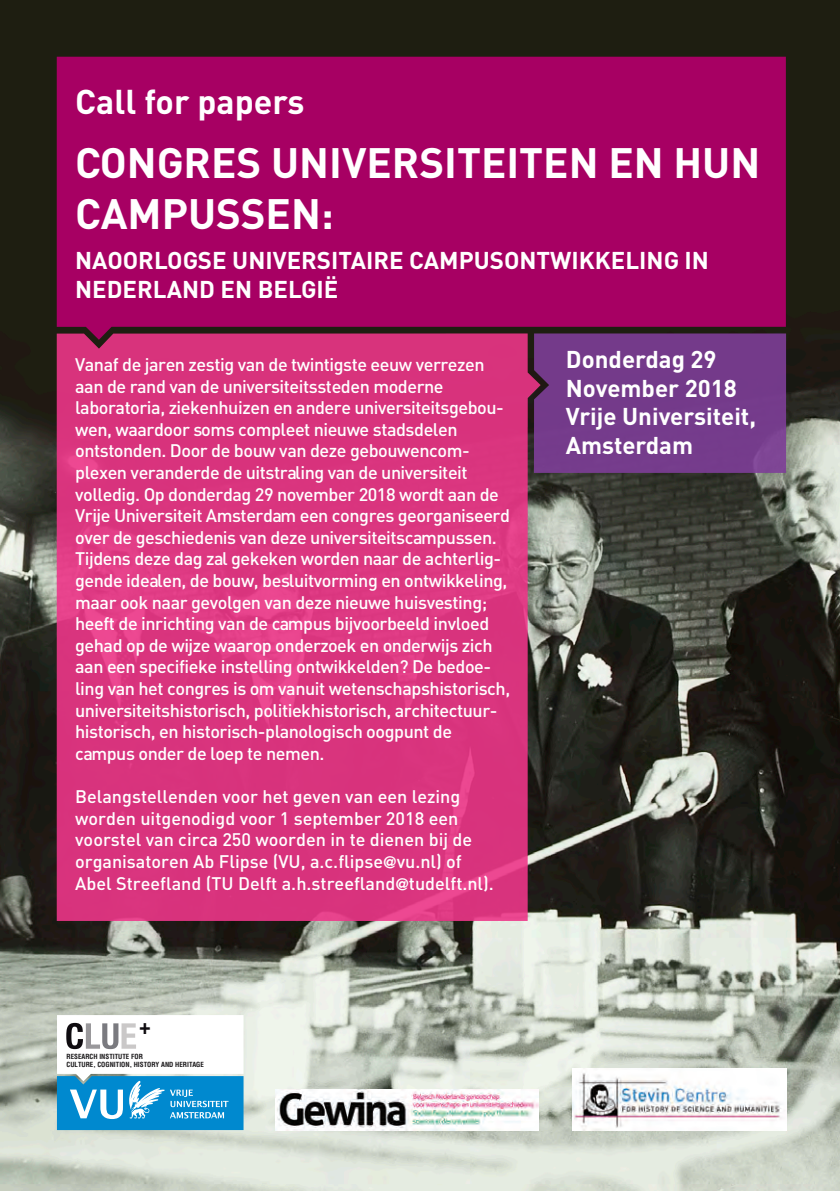
<style>
.page{position:relative;width:840px;height:1191px;background:#fff}
.page>*{position:absolute;margin:0;border:0;box-sizing:border-box;transform-origin:0 0}
.t1{font:700 42px/50.4px "DIN Pro";color:#fff}
.t2{font:700 34px "DIN Pro";color:#fff}
.t3{font:700 24px/28.8px "DIN Pro";color:#fff}
.t4{font:700 condensed 22px "Helvetica";color:#0f0c10}
.t5{font:500 18px/21.6px "DIN Pro";letter-spacing:-.025em;color:#fff}
.t6{font:500 18px/21.6px "DIN Pro";color:#fff}
.t7{font:700 condensed 7px/8.2px "Helvetica";color:#171517}
</style>
<div class="page">
<img style="left:0;top:0;width:839px;height:1191px">
<svg style="left:57px;top:1015px;width:186px;height:115px"></svg>
<div style="left:540px;top:340px;width:245px;height:133px;background:#743a8a"></div>
<div style="left:57px;top:57px;width:728px;height:283px;background:#a70063"></div>
<svg style="left:57px;top:333px;width:483px;height:588px;background:#d6357d"></svg>
<img style="left:275px;top:1090px;width:263px;height:40px">
<img style="left:572px;top:1068px;width:213px;height:62px">
<p class="t2" style="left:75px;top:78px;width:231px">Call for papers</p>
<p class="t1" style="left:75px;top:136px;width:686px">CONGRES UNIVERSITEITEN EN HUN<br>CAMPUSSEN:</p>
<p class="t3" style="left:75px;top:245px;width:635px">NAOORLOGSE UNIVERSITAIRE CAMPUSONTWIKKELING IN<br>NEDERLAND EN BELGIË</p>
<p class="t5" style="left:75px;top:352px;width:436px">Vanaf de jaren zestig van de twintigste eeuw verrezen aan de rand van de universiteitssteden moderne laboratoria, ziekenhuizen en andere universiteitsgebou&shy;wen, waardoor soms compleet nieuwe stadsdelen ontstonden. Door de bouw van deze gebouwencom&shy;plexen veranderde de uitstraling van de universiteit volledig. Op donderdag 29 november 2018 wordt aan de Vrije Universiteit Amsterdam een congres georganiseerd over de geschiedenis van deze universiteitscampussen.<br>Tijdens deze dag zal gekeken worden naar de achterlig&shy;gende idealen, de bouw, besluitvorming en ontwikkeling, maar ook naar gevolgen van deze nieuwe huisvesting; heeft de inrichting van de campus bijvoorbeeld invloed gehad op de wijze waarop onderzoek en onderwijs zich aan een specifieke instelling ontwikkelden? De bedoe&shy;ling van het congres is om vanuit wetenschapshistorisch, universiteitshistorisch, politiekhistorisch, architectuur&shy;historisch, en historisch-planologisch oogpunt de campus onder de loep te nemen.</p>
<p class="t6" style="left:75px;top:784px;width:420px">Belangstellenden voor het geven van een lezing worden uitgenodigd voor 1 september 2018 een voorstel van circa 250 woorden in te dienen bij de organisatoren Ab Flipse (VU, a.c.flipse@vu.nl) of Abel Streefland (TU Delft a.h.streefland@tudelft.nl).</p>
<p class="t4" style="left:139px;top:1011px;width:13px">+</p>
<p class="t7" style="left:67px;top:1052px;width:139px">RESEARCH INSTITUTE FOR<br>CULTURE, COGNITION, HISTORY AND HERITAGE</p>
<p class="t3" style="left:565px;top:344px;width:192px">Donderdag 29<br>November 2018<br>Vrije Universiteit,<br>Amsterdam</p>
</div>
